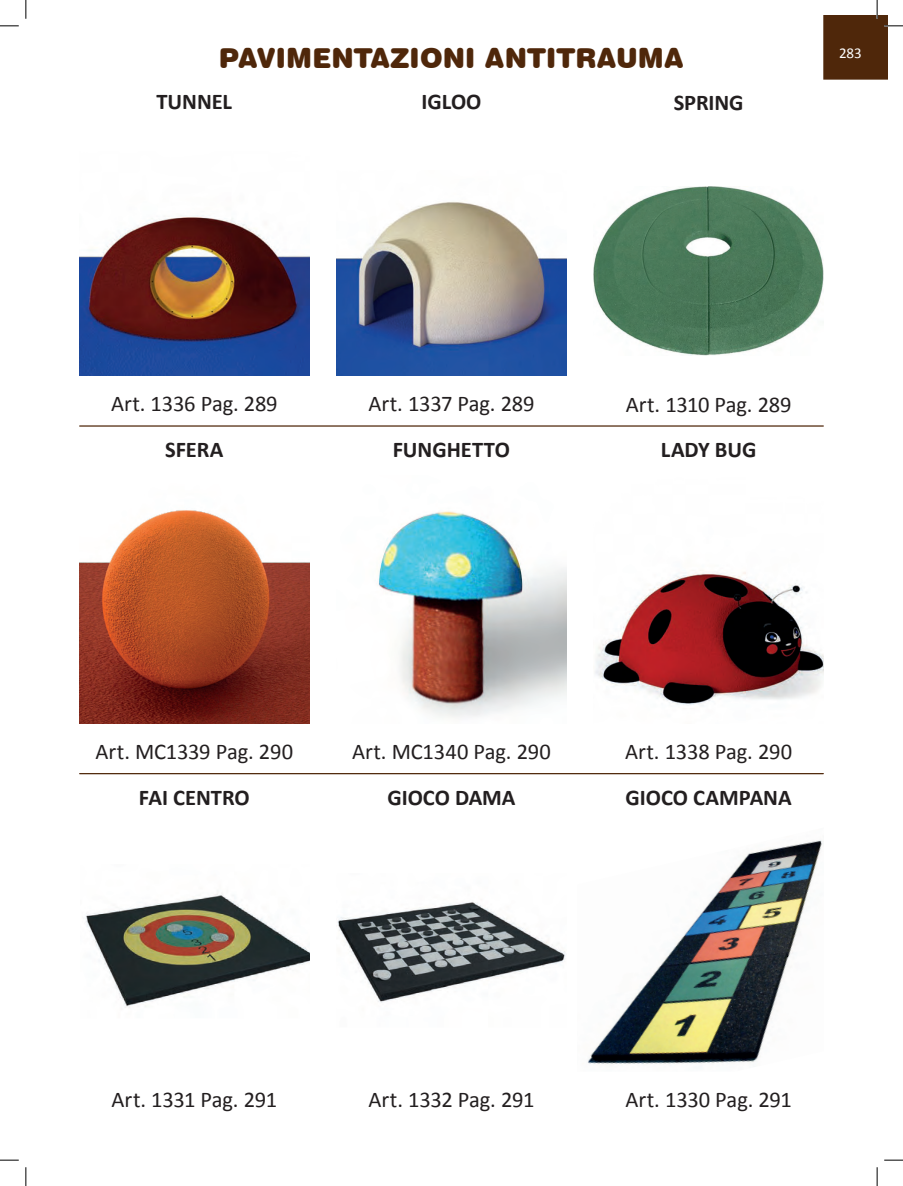
<style>
.page{position:relative;width:903px;height:1186px;background:#fff}
.page>*{position:absolute;margin:0;border:0;box-sizing:border-box;transform-origin:0 0}
.t1{font:27.5px "Swiss 721 BT Black Rounded";color:#4f270a}
.t2{font:22.5px "Calibri";letter-spacing:-.005em;color:#231f20}
.t3{font:700 22.5px "Calibri";letter-spacing:-.005em;color:#231f20}
.t4{font:15px "Calibri";color:#fff}
</style>
<div class="page">
<hr style="left:80px;top:425px;width:742px;height:1px;background:#4f270a">
<hr style="left:80px;top:773px;width:742px;height:1px;background:#4f270a">
<div style="left:823px;top:15px;width:64px;height:64px;background:#4f270a"></div>
<div style="left:822px;top:15px;width:65px;height:65px;border:1px solid #4f270a"></div>
<img style="left:587px;top:840px;width:236px;height:225px">
<img style="left:336px;top:202px;width:230px;height:174px">
<img style="left:337px;top:902px;width:229px;height:101px">
<img style="left:593px;top:187px;width:230px;height:169px">
<img style="left:378px;top:511px;width:188px;height:207px">
<img style="left:595px;top:570px;width:228px;height:136px">
<img style="left:79px;top:510px;width:230px;height:214px">
<img style="left:86px;top:894px;width:223px;height:114px">
<img style="left:79px;top:215px;width:230px;height:161px">
<svg style="left:0;top:25px;width:19px;height:2px"></svg>
<svg style="left:884px;top:25px;width:18px;height:2px"></svg>
<svg style="left:0;top:1159px;width:19px;height:1px"></svg>
<svg style="left:884px;top:1159px;width:18px;height:1px"></svg>
<svg style="left:25px;top:0;width:2px;height:19px"></svg>
<svg style="left:25px;top:1167px;width:2px;height:19px"></svg>
<svg style="left:875px;top:0;width:2px;height:19px"></svg>
<svg style="left:876px;top:1167px;width:1px;height:19px"></svg>
<p class="t1" style="left:219px;top:42px;width:466px">PAVIMENTAZIONI ANTITRAUMA</p>
<p class="t3" style="left:156px;top:87px;width:77px">TUNNEL</p>
<p class="t3" style="left:421px;top:87px;width:61px">IGLOO</p>
<p class="t3" style="left:673px;top:88px;width:71px">SPRING</p>
<p class="t4" style="left:838px;top:44px;width:24px">283</p>
<p class="t2" style="left:111px;top:389px;width:168px">Art. 1336 Pag. 289</p>
<p class="t3" style="left:165px;top:435px;width:60px">SFERA</p>
<p class="t2" style="left:368px;top:389px;width:168px">Art. 1337 Pag. 289</p>
<p class="t3" style="left:393px;top:435px;width:118px">FUNGHETTO</p>
<p class="t2" style="left:625px;top:390px;width:167px">Art. 1310 Pag. 289</p>
<p class="t3" style="left:660px;top:435px;width:97px">LADY BUG</p>
<p class="t2" style="left:95px;top:737px;width:199px">Art. MC1339 Pag. 290</p>
<p class="t3" style="left:139px;top:783px;width:112px">FAI CENTRO</p>
<p class="t2" style="left:352px;top:737px;width:200px">Art. MC1340 Pag. 290</p>
<p class="t3" style="left:387px;top:783px;width:130px">GIOCO DAMA</p>
<p class="t2" style="left:624px;top:737px;width:169px">Art. 1338 Pag. 290</p>
<p class="t3" style="left:625px;top:783px;width:167px">GIOCO CAMPANA</p>
<p class="t2" style="left:111px;top:1085px;width:167px">Art. 1331 Pag. 291</p>
<p class="t2" style="left:368px;top:1085px;width:167px">Art. 1332 Pag. 291</p>
<p class="t2" style="left:625px;top:1085px;width:168px">Art. 1330 Pag. 291</p>
</div>
